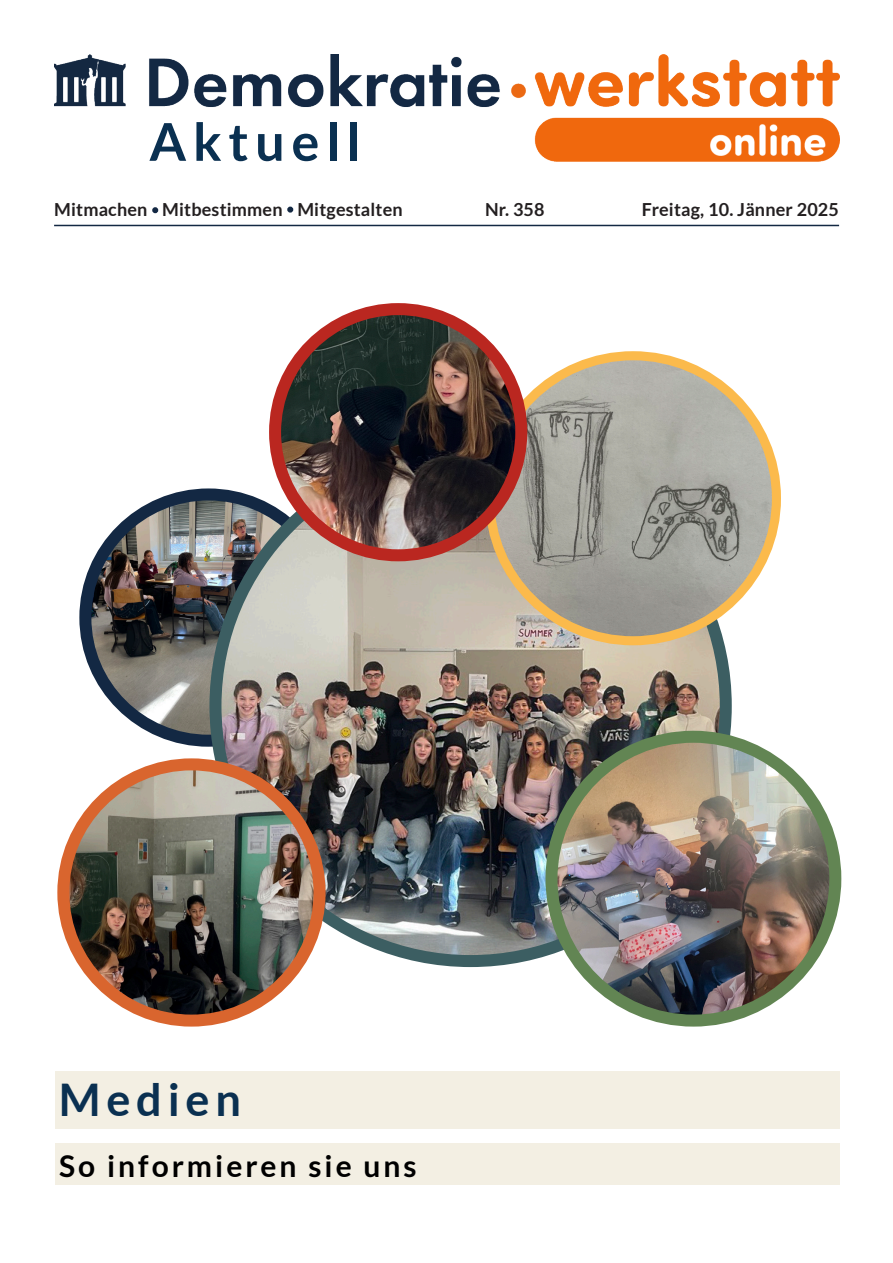
<style>
.page{position:relative;width:893px;height:1263px;background:#fff}
.page>*{position:absolute;margin:0;border:0;box-sizing:border-box;transform-origin:0 0}
.t1{font:700 52.2px "Lato";letter-spacing:.13em;color:#0a3051}
.t2{font:700 45px "Lato";letter-spacing:.13em;color:#0a3051}
.t3{font:700 30px "Lato";letter-spacing:.1em;color:#000}
.t4{font:700 18px "Lato";letter-spacing:.01em;color:#231f20}
</style>
<div class="page">
<div style="left:55px;top:1071px;width:785px;height:58px;background:#f3efe3"></div>
<div style="left:55px;top:1144px;width:785px;height:41px;background:#f3efe3"></div>
<img style="left:54px;top:54px;width:786px;height:108px">
<hr style="left:54px;top:225px;width:785px;height:1px;background:#132843">
<svg style="left:287px;top:207px;width:6px;height:6px"></svg>
<svg style="left:152px;top:207px;width:6px;height:6px"></svg>
<img style="left:92px;top:494px;width:195px;height:246px">
<div style="left:79px;top:488px;width:259px;height:259px;border:12px solid #132843;border-radius:50%"></div>
<img style="left:215px;top:451px;width:511px;height:510px;border-radius:255px">
<img style="left:490px;top:356px;width:286px;height:285px">
<div style="left:485px;top:351px;width:296px;height:294px;border:9px solid #fbba4c;border-radius:50%"></div>
<img style="left:275px;top:309px;width:246px;height:246px;border-radius:123px">
<div style="left:269px;top:303px;width:258px;height:258px;border:12px solid #ba2720;border-radius:50%"></div>
<img style="left:63px;top:764px;width:257px;height:256px;border-radius:128px">
<div style="left:57px;top:758px;width:269px;height:268px;border:12px solid #d9652e;border-radius:50%"></div>
<img style="left:551px;top:737px;width:284px;height:283px;border-radius:142px">
<div style="left:545px;top:731px;width:296px;height:295px;border:12px solid #628553;border-radius:50%"></div>
<p class="t1" style="left:149px;top:112px;width:213px">Aktuell</p>
<p class="t4" style="left:54px;top:199px;width:350px">Mitmachen Mitbestimmen Mitgestalten</p>
<p class="t4" style="left:485px;top:199px;width:61px">Nr. 358</p>
<p class="t4" style="left:642px;top:199px;width:199px">Freitag, 10. Jänner 2025</p>
<p class="t2" style="left:59px;top:1074px;width:184px">Medien</p>
<p class="t3" style="left:59px;top:1148px;width:359px">So informieren sie uns</p>
</div>
